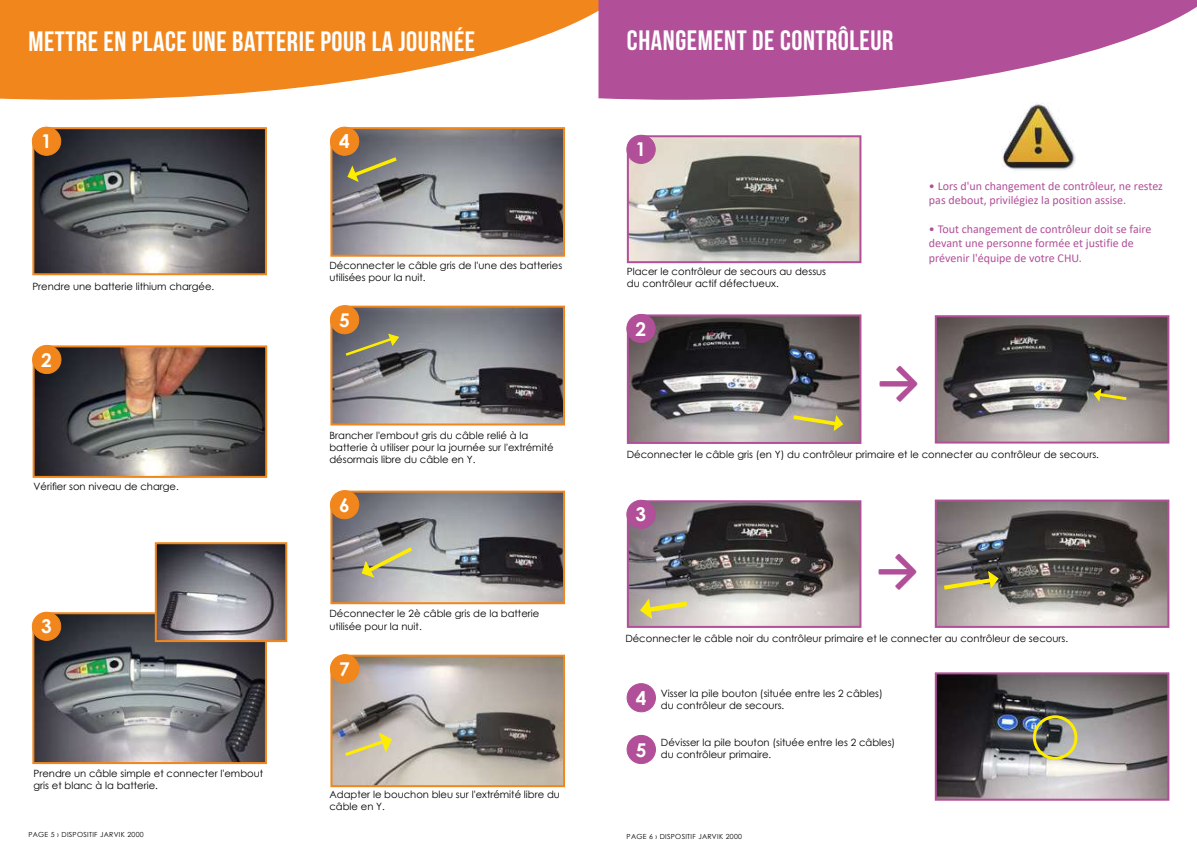
<style>
.page{position:relative;width:1197px;height:851px;background:#fff}
.page>*{position:absolute;margin:0;border:0;box-sizing:border-box;transform-origin:0 0}
.t1{font:700 49px "Calibri";color:#b14f98}
.t2{font:28px "Bebas Neue";letter-spacing:.02em;color:#fff}
.t3{font:700 19px "Century Gothic";color:#fff}
.t4{font:12px/14.4px "Calibri";color:#b14f98}
.t5{font:700 11.4px "Century Gothic";color:#fff}
.t6{font:10px/12px "Century Gothic";color:#000}
.t7{font:7px "Century Gothic";letter-spacing:.04em;color:#000}
</style>
<div class="page">
<svg style="left:0;top:0;width:598px;height:100px;fill:#f1861c"></svg>
<svg style="left:598px;top:0;width:598px;height:100px;fill:#b14f98"></svg>
<img style="left:937px;top:318px;width:229px;height:122px">
<div style="left:934px;top:315px;width:235px;height:128px;border:2px solid #b14f98"></div>
<img style="left:937px;top:502px;width:229px;height:122px">
<div style="left:934px;top:499px;width:235px;height:128px;border:2px solid #b14f98"></div>
<img style="left:937px;top:675px;width:229px;height:122px">
<div style="left:934px;top:672px;width:235px;height:128px;border:2px solid #b14f98"></div>
<img style="left:1002px;top:102px;width:74px;height:69px">
<div style="left:1032px;top:715px;width:45px;height:44px;border:3px solid #ffed00;border-radius:50%"></div>
<img style="left:35px;top:130px;width:229px;height:142px">
<div style="left:32px;top:127px;width:235px;height:148px;border:2px solid #f1861c"></div>
<div style="left:17px;top:113px;width:28px;height:28px;background:#fff"></div>
<div style="left:32px;top:127px;width:29px;height:28px;background:#f1861c;border-radius:50%"></div>
<div style="left:32px;top:127px;width:29px;height:29px;border:1px solid #f1861c;border-radius:50%"></div>
<img style="left:629px;top:138px;width:229px;height:122px">
<div style="left:626px;top:135px;width:235px;height:128px;border:2px solid #b14f98"></div>
<div style="left:611px;top:121px;width:28px;height:28px;background:#fff"></div>
<div style="left:626px;top:135px;width:29px;height:28px;background:#b14f98;border-radius:50%"></div>
<div style="left:626px;top:135px;width:29px;height:29px;border:1px solid #b14f98;border-radius:50%"></div>
<img style="left:36px;top:348px;width:228px;height:127px">
<div style="left:33px;top:345px;width:234px;height:133px;border:2px solid #f1861c"></div>
<div style="left:17px;top:331px;width:28px;height:28px;background:#fff"></div>
<div style="left:33px;top:345px;width:28px;height:28px;background:#f1861c;border-radius:50%"></div>
<div style="left:32px;top:345px;width:29px;height:29px;border:1px solid #f1861c;border-radius:50%"></div>
<img style="left:35px;top:615px;width:229px;height:146px">
<div style="left:32px;top:612px;width:235px;height:152px;border:2px solid #f1861c"></div>
<div style="left:17px;top:598px;width:28px;height:28px;background:#fff"></div>
<div style="left:32px;top:612px;width:29px;height:28px;background:#f1861c;border-radius:50%"></div>
<div style="left:32px;top:611px;width:29px;height:29px;border:1px solid #f1861c;border-radius:50%"></div>
<img style="left:158px;top:545px;width:126px;height:94px">
<div style="left:155px;top:542px;width:132px;height:100px;border:2px solid #f1861c"></div>
<img style="left:333px;top:308px;width:229px;height:114px">
<div style="left:330px;top:305px;width:235px;height:120px;border:2px solid #f1861c"></div>
<div style="left:315px;top:291px;width:28px;height:28px;background:#fff"></div>
<div style="left:330px;top:305px;width:29px;height:29px;background:#f1861c;border-radius:50%"></div>
<div style="left:330px;top:305px;width:29px;height:29px;border:1px solid #f1861c;border-radius:50%"></div>
<svg style="left:343px;top:333px;width:56px;height:25px"></svg>
<img style="left:333px;top:657px;width:229px;height:127px">
<div style="left:330px;top:654px;width:235px;height:133px;border:2px solid #f1861c"></div>
<div style="left:315px;top:640px;width:28px;height:28px;background:#fff"></div>
<div style="left:330px;top:654px;width:29px;height:28px;background:#f1861c;border-radius:50%"></div>
<div style="left:330px;top:654px;width:29px;height:29px;border:1px solid #f1861c;border-radius:50%"></div>
<img style="left:333px;top:130px;width:229px;height:124px">
<div style="left:330px;top:127px;width:235px;height:130px;border:2px solid #f1861c"></div>
<div style="left:315px;top:113px;width:28px;height:28px;background:#fff"></div>
<div style="left:330px;top:127px;width:29px;height:28px;background:#f1861c;border-radius:50%"></div>
<div style="left:330px;top:127px;width:29px;height:29px;border:1px solid #f1861c;border-radius:50%"></div>
<svg style="left:346px;top:154px;width:54px;height:28px;background:#858468"></svg>
<img style="left:333px;top:493px;width:229px;height:108px">
<div style="left:330px;top:490px;width:235px;height:114px;border:2px solid #f1861c"></div>
<div style="left:315px;top:476px;width:28px;height:28px;background:#fff"></div>
<div style="left:330px;top:490px;width:29px;height:28px;background:#f1861c;border-radius:50%"></div>
<div style="left:330px;top:490px;width:29px;height:29px;border:1px solid #f1861c;border-radius:50%"></div>
<svg style="left:361px;top:544px;width:55px;height:34px;background:#b3b194"></svg>
<img style="left:629px;top:317px;width:229px;height:124px">
<div style="left:626px;top:314px;width:235px;height:130px;border:2px solid #b14f98"></div>
<div style="left:611px;top:300px;width:28px;height:28px;background:#fff"></div>
<div style="left:626px;top:314px;width:29px;height:28px;background:#b14f98;border-radius:50%"></div>
<div style="left:626px;top:314px;width:29px;height:29px;border:1px solid #b14f98;border-radius:50%"></div>
<img style="left:629px;top:503px;width:229px;height:121px">
<div style="left:626px;top:500px;width:235px;height:127px;border:2px solid #b14f98"></div>
<div style="left:611px;top:486px;width:28px;height:28px;background:#fff"></div>
<div style="left:626px;top:500px;width:29px;height:28px;background:#b14f98;border-radius:50%"></div>
<div style="left:626px;top:499px;width:29px;height:30px;border:1px solid #b14f98;border-radius:50%"></div>
<svg style="left:789px;top:413px;width:55px;height:18px"></svg>
<svg style="left:639px;top:596px;width:53px;height:23px"></svg>
<svg style="left:1092px;top:388px;width:37px;height:14px"></svg>
<svg style="left:939px;top:569px;width:60px;height:23px"></svg>
<div style="left:627px;top:683px;width:28px;height:28px;background:#b14f98;border-radius:50%"></div>
<div style="left:626px;top:683px;width:30px;height:29px;border:1px solid #b14f98;border-radius:50%"></div>
<div style="left:627px;top:735px;width:28px;height:28px;background:#b14f98;border-radius:50%"></div>
<div style="left:626px;top:734px;width:30px;height:30px;border:1px solid #b14f98;border-radius:50%"></div>
<svg style="left:341px;top:732px;width:52px;height:26px"></svg>
<h2 class="t2" style="left:28px;top:26px;width:448px">METTRE EN PLACE UNE BATTERIE POUR LA JOURNÉE</h2>
<h3 class="t3" style="left:41px;top:127px;width:12px">1</h3>
<p class="t6" style="left:32px;top:280px;width:183px">Prendre une batterie lithium chargée.</p>
<h3 class="t3" style="left:41px;top:345px;width:12px">2</h3>
<p class="t6" style="left:33px;top:480px;width:147px">Vérifier son niveau de charge.</p>
<h3 class="t3" style="left:41px;top:612px;width:12px">3</h3>
<p class="t6" style="left:33px;top:767px;width:231px">Prendre un câble simple et connecter l'embout gris et blanc à la batterie.</p>
<h3 class="t3" style="left:339px;top:127px;width:12px">4</h3>
<p class="t6" style="left:329px;top:259px;width:234px">Déconnecter le câble gris de l'une des batteries utilisées pour la nuit.</p>
<h3 class="t3" style="left:339px;top:305px;width:12px">5</h3>
<p class="t6" style="left:329px;top:428px;width:225px">Brancher l'embout gris du câble relié à la batterie à utiliser pour la journée sur l'extrémité désormais libre du câble en Y.</p>
<h3 class="t3" style="left:339px;top:490px;width:12px">6</h3>
<p class="t6" style="left:329px;top:607px;width:211px">Déconnecter le 2è câble gris de la batterie utilisée pour la nuit.</p>
<h3 class="t3" style="left:339px;top:654px;width:12px">7</h3>
<p class="t6" style="left:329px;top:788px;width:232px">Adapter le bouchon bleu sur l'extrémité libre du câble en Y.</p>
<h2 class="t2" style="left:627px;top:25px;width:268px">CHANGEMENT DE CONTRÔLEUR</h2>
<h3 class="t3" style="left:635px;top:135px;width:12px">1</h3>
<p class="t6" style="left:626px;top:265px;width:201px">Placer le contrôleur de secours au dessus du contrôleur actif défectueux.</p>
<h3 class="t3" style="left:635px;top:314px;width:12px">2</h3>
<p class="t4" style="left:928px;top:178px;width:235px">• Lors d'un changement de contrôleur, ne restez pas debout, privilégiez la position assise.</p>
<p class="t4" style="left:928px;top:221px;width:224px">• Tout changement de contrôleur doit se faire devant une personne formée et justifie de prévenir l'équipe de votre CHU.</p>
<h1 class="t1" style="left:876px;top:347px;width:46px">→</h1>
<p class="t6" style="left:626px;top:448px;width:473px">Déconnecter le câble gris (en Y) du contrôleur primaire et le connecter au contrôleur de secours.</p>
<h3 class="t3" style="left:635px;top:500px;width:12px">3</h3>
<h1 class="t1" style="left:875px;top:534px;width:46px">→</h1>
<p class="t6" style="left:625px;top:632px;width:444px">Déconnecter le câble noir du contrôleur primaire et le connecter au contrôleur de secours.</p>
<h3 class="t3" style="left:635px;top:683px;width:12px">4</h3>
<h3 class="t3" style="left:635px;top:735px;width:12px">5</h3>
<p class="t5" style="left:638px;top:742px;width:8px">5</p>
<p class="t6" style="left:660px;top:686px;width:223px">Visser la pile bouton (située entre les 2 câbles) du contrôleur de secours.</p>
<p class="t6" style="left:660px;top:736px;width:236px">Dévisser la pile bouton (située entre les 2 câbles) du contrôleur primaire.</p>
<p class="t7" style="left:28px;top:829px;width:117px">PAGE 5 › DISPOSITIF JARVIK 2000</p>
<p class="t7" style="left:626px;top:831px;width:117px">PAGE 6 › DISPOSITIF JARVIK 2000</p>
</div>
